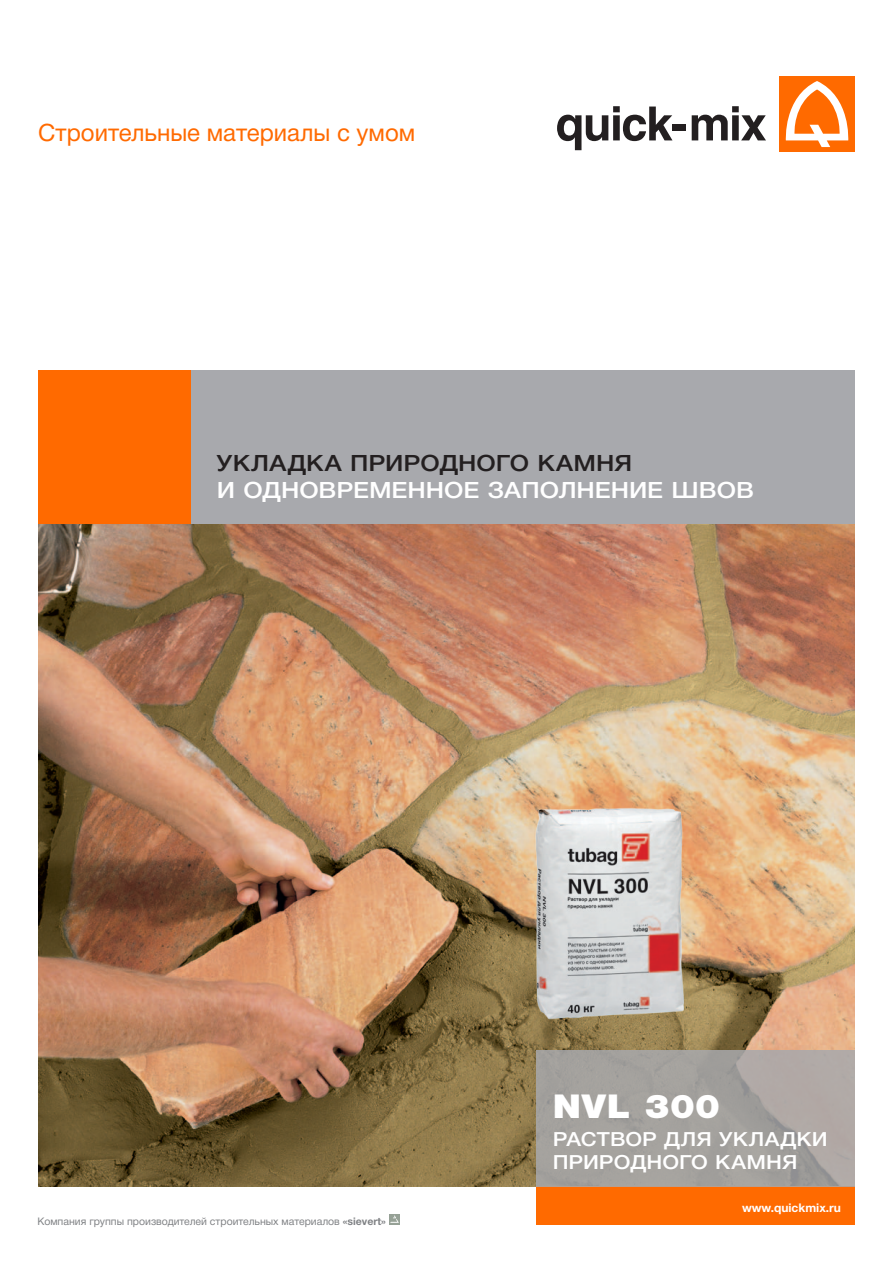
<style>
.page{position:relative;width:893px;height:1263px;background:#fff}
.page>*{position:absolute;margin:0;border:0;box-sizing:border-box;transform-origin:0 0}
.t1{font:900 33px "Helvetica Neue Cyr";letter-spacing:.015em;color:#fff;scale:1.13 1}
.t2{font:24px "Helvetica Neue Cyr";color:#ff6a00}
.t3{font:500 22.5px "Helvetica Neue Cyr";letter-spacing:-.005em;color:#fff;scale:1.13 1}
.t4{font:500 22.5px "Helvetica Neue Cyr";letter-spacing:.005em;color:#231f20;scale:1.13 1}
.t5{font:500 19.5px "Helvetica Neue Cyr";color:#fff;scale:1.13 1}
.t6{font:700 12px "Helvetica Neue Cyr";color:#fff}
.t7{font:10.5px "Helvetica Neue Cyr";color:#808285}
.s1{font-weight:700}
</style>
<div class="page">
<img style="left:38px;top:523px;width:817px;height:663px">
<div style="left:38px;top:370px;width:153px;height:153px;background:#ff6a00"></div>
<div style="left:191px;top:370px;width:664px;height:153px;background:#a8a9ad"></div>
<div style="left:536px;top:1186px;width:319px;height:39px;background:#ff6a00"></div>
<svg style="left:557px;top:106px;width:115px;height:44px"></svg>
<div style="left:672px;top:124px;width:13px;height:6px;background:#231f20"></div>
<svg style="left:692px;top:106px;width:74px;height:34px"></svg>
<div style="left:779px;top:77px;width:76px;height:75px;background:#ff6a00"></div>
<svg style="left:785px;top:81px;width:64px;height:66px"></svg>
<img style="left:514px;top:804px;width:188px;height:216px">
<div style="left:389px;top:1214px;width:11px;height:10px;background:#96a196"></div>
<svg style="left:390px;top:1215px;width:9px;height:8px"></svg>
<div style="left:536px;top:1050px;width:319px;height:136px;background:linear-gradient(to bottom,#a8a4a0,#a4a19d)"></div>
<h2 class="t2" style="left:38px;top:119px;width:379px">Строительные материалы с умом</h2>
<h3 class="t4" style="left:217px;top:450px;width:369px">УКЛАДКА ПРИРОДНОГО КАМНЯ</h3>
<h3 class="t3" style="left:217px;top:477px;width:477px">И ОДНОВРЕМЕННОЕ ЗАПОЛНЕНИЕ ШВОВ</h3>
<h1 class="t1" style="left:553px;top:1088px;width:150px">NVL 300</h1>
<h3 class="t5" style="left:553px;top:1128px;width:65px">Раствор</h3>
<h3 class="t5" style="left:664px;top:1128px;width:15px">для</h3>
<h3 class="t5" style="left:719px;top:1128px;width:15px">укладки</h3>
<h3 class="t5" style="left:553px;top:1152px;width:15px">природного</h3>
<h3 class="t5" style="left:715px;top:1152px;width:15px">камня</h3>
<p class="t7" style="left:37px;top:1215px;width:350px">Компания группы производителей строительных материалов <span class="s1">«sievert»</span></p>
<p class="t6" style="left:742px;top:1201px;width:100px">www.quickmix.ru</p>
</div>
